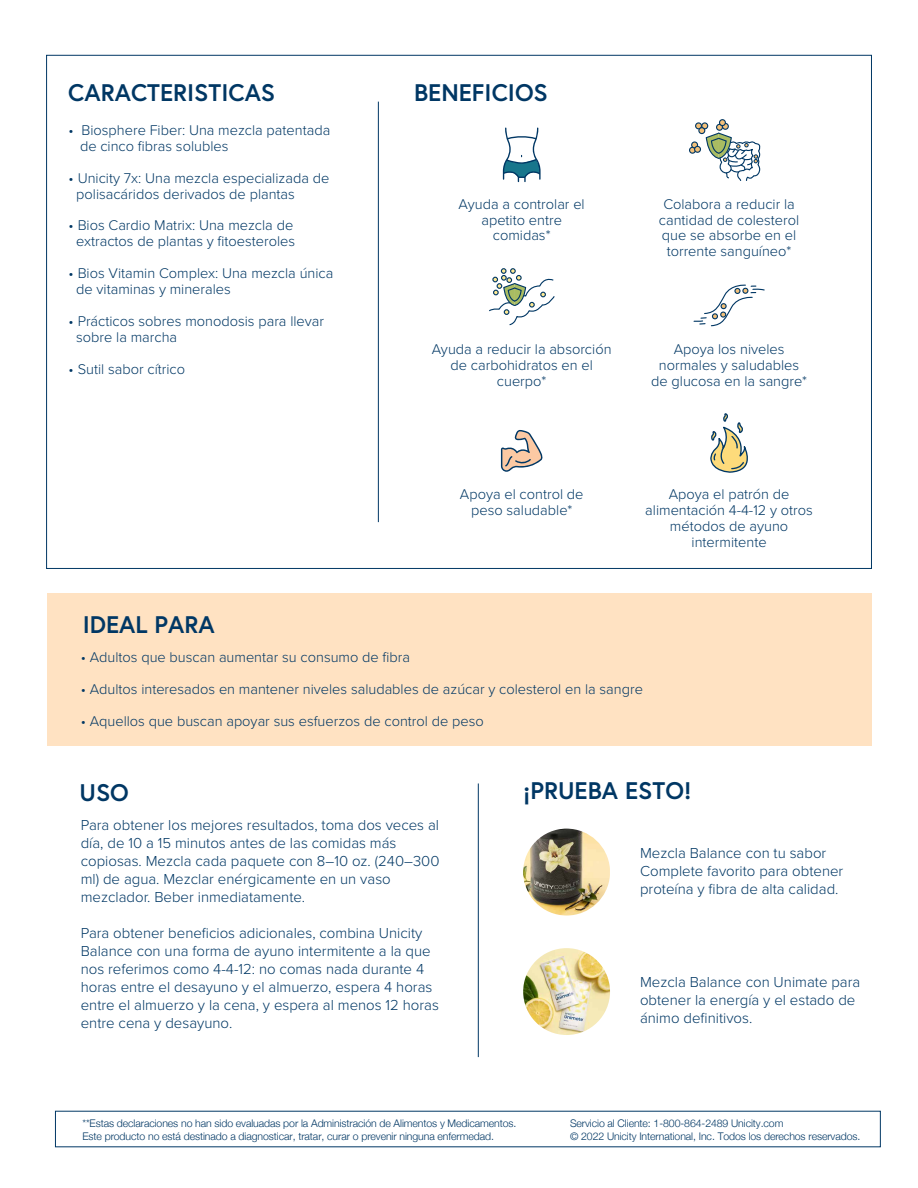
<style>
.page{position:relative;width:918px;height:1188px;background:#fff}
.page>*{position:absolute;margin:0;border:0;box-sizing:border-box;transform-origin:0 0}
.t1{font:700 24px "Europa";color:#003764}
.t2{font:300 15px/18px "Proxima Nova";color:#003764}
.t3{font:300 14.55px/15.9px "Proxima Nova";color:#003764;text-align:center}
.t4{font:300 10.5px/12.6px "Helvetica Neue";letter-spacing:-.01em;color:#003764}
</style>
<div class="page">
<div style="left:47px;top:593px;width:824px;height:153px;background:#ffe2c2"></div>
<hr style="left:378px;top:102px;width:1px;height:420px;background:#003764">
<hr style="left:478px;top:783px;width:1px;height:274px;background:#003764">
<svg style="left:693px;top:284px;width:72px;height:43px"></svg>
<svg style="left:710px;top:413px;width:38px;height:60px"></svg>
<img style="left:523px;top:829px;width:87px;height:87px;border-radius:43px">
<img style="left:523px;top:948px;width:87px;height:87px;border-radius:43px">
<svg style="left:503px;top:128px;width:38px;height:54px"></svg>
<div style="left:689px;top:147px;width:7px;height:7px;border:1px solid #003764;border-radius:50%"></div>
<div style="left:719px;top:119px;width:7px;height:7px;border:1px solid #003764;border-radius:50%"></div>
<svg style="left:489px;top:268px;width:66px;height:58px"></svg>
<svg style="left:501px;top:430px;width:42px;height:42px"></svg>
<svg style="left:690px;top:120px;width:71px;height:61px"></svg>
<h1 class="t1" style="left:68px;top:76px;width:208px">CARACTERISTICAS</h1>
<h1 class="t1" style="left:414px;top:76px;width:135px">BENEFICIOS</h1>
<p class="t3" style="left:80px;top:121px;width:252px;text-align:left;text-indent:-11px">• Biosphere Fiber: Una mezcla patentada de cinco fibras solubles</p>
<p class="t3" style="left:76px;top:169px;width:255px;text-align:left;text-indent:-8px">• Unicity 7x: Una mezcla especializada de polisacáridos derivados de plantas</p>
<p class="t3" style="left:69px;top:217px;width:228px">• Bios Cardio Matrix: Una mezcla de extractos de plantas y fitoesteroles</p>
<p class="t3" style="left:76px;top:265px;width:259px;text-align:left;text-indent:-8px">• Bios Vitamin Complex: Una mezcla única de vitaminas y minerales</p>
<p class="t3" style="left:76px;top:312px;width:249px;text-align:left;text-indent:-8px">• Prácticos sobres monodosis para llevar sobre la marcha</p>
<p class="t3" style="left:69px;top:360px;width:118px">• Sutil sabor cítrico</p>
<h1 class="t1" style="left:83px;top:608px;width:133px">IDEAL PARA</h1>
<p class="t3" style="left:459px;top:195px;width:128px">Ayuda a controlar el apetito entre comidas*</p>
<p class="t3" style="left:659px;top:195px;width:142px">Colabora a reducir la cantidad de colesterol que se absorbe en el torrente sanguíneo*</p>
<p class="t3" style="left:432px;top:340px;width:181px">Ayuda a reducir la absorción de carbohidratos en el cuerpo*</p>
<p class="t3" style="left:651px;top:340px;width:157px">Apoya los niveles normales y saludables de glucosa en la sangre*</p>
<p class="t3" style="left:460px;top:485px;width:125px">Apoya el control de peso saludable*</p>
<p class="t3" style="left:645px;top:485px;width:169px">Apoya el patrón de alimentación 4-4-12 y otros métodos de ayuno intermitente</p>
<p class="t3" style="left:81px;top:648px;width:331px">• Adultos que buscan aumentar su consumo de fibra</p>
<p class="t3" style="left:81px;top:680px;width:564px">• Adultos interesados en mantener niveles saludables de azúcar y colesterol en la sangre</p>
<p class="t3" style="left:81px;top:712px;width:405px">• Aquellos que buscan apoyar sus esfuerzos de control de peso</p>
<h1 class="t1" style="left:79px;top:776px;width:51px">USO</h1>
<h1 class="t1" style="left:523px;top:775px;width:170px">¡PRUEBA ESTO!</h1>
<p class="t2" style="left:81px;top:815px;width:360px">Para obtener los mejores resultados, toma dos veces al día, de 10 a 15 minutos antes de las comidas más copiosas. Mezcla cada paquete con 8–10 oz. (240–300 ml) de agua. Mezclar enérgicamente en un vaso mezclador. Beber inmediatamente.</p>
<p class="t2" style="left:81px;top:923px;width:360px">Para obtener beneficios adicionales, combina Unicity Balance con una forma de ayuno intermitente a la que nos referimos como 4-4-12: no comas nada durante 4 horas entre el desayuno y el almuerzo, espera 4 horas entre el almuerzo y la cena, y espera al menos 12 horas entre cena y desayuno.</p>
<p class="t2" style="left:640px;top:843px;width:205px">Mezcla Balance con tu sabor<br>Complete favorito para obtener proteína y fibra de alta calidad.</p>
<p class="t2" style="left:640px;top:973px;width:222px">Mezcla Balance con Unimate para obtener la energía y el estado de ánimo definitivos.</p>
<p class="t4" style="left:82px;top:1116px;width:435px">**Estas declaraciones no han sido evaluadas por la Administración de Alimentos y Medicamentos.<br>Este producto no está destinado a diagnosticar, tratar, curar o prevenir ninguna enfermedad.</p>
<p class="t4" style="left:570px;top:1116px;width:292px">Servicio al Cliente: 1-800-864-2489 Unicity.com<br>© 2022 Unicity International, Inc. Todos los derechos reservados.</p>
</div>
